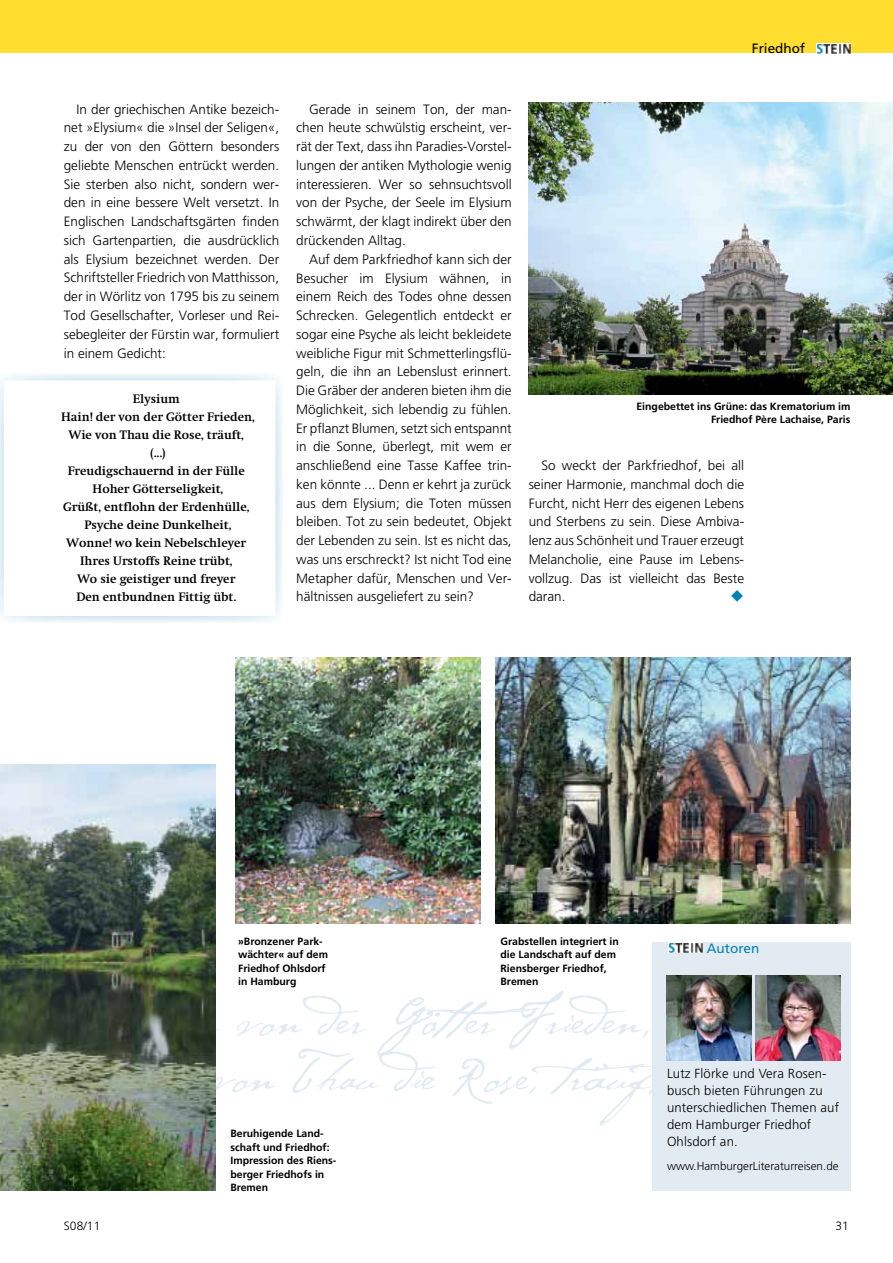
<style>
.page{position:relative;width:893px;height:1263px;background:#fff}
.page>*{position:absolute;margin:0;border:0;box-sizing:border-box;transform-origin:0 0}
.t1{font:54px/56.2px "P22 Cezanne";color:#e3ebf2}
.t2{font:300 13.5px/18.8px "Frutiger";color:#000;text-align:justify}
.t3{font:13.5px "Frutiger";color:#000}
.t4{font:13.5px "Frutiger";color:#0082b0}
.t5{font:300 13.2px/17.1px "Frutiger";letter-spacing:.01em;color:#000}
.t6{font:700 12.75px/18px "Swift EF";color:#000;text-align:center}
.t7{font:300 12px "Frutiger";letter-spacing:.01em;color:#000}
.t8{font:300 11.7px "Frutiger";color:#000}
.t9{font:700 10.5px/13.5px "Frutiger";color:#000}
</style>
<div class="page">
<div style="left:0;top:0;width:893px;height:53px;background:#ffde2f"></div>
<img style="left:816px;top:43px;width:34px;height:11px">
<svg style="left:0;top:374px;width:282px;height:249px"></svg>
<div style="left:652px;top:943px;width:198px;height:248px;background:#e3ebf2"></div>
<img style="left:668px;top:943px;width:34px;height:10px">
<img style="left:756px;top:975px;width:85px;height:85px">
<img style="left:666px;top:975px;width:86px;height:85px">
<img style="left:496px;top:658px;width:354px;height:265px">
<img style="left:529px;top:102px;width:364px;height:293px">
<img style="left:0;top:764px;width:215px;height:427px">
<img style="left:235px;top:657px;width:245px;height:266px">
<p class="t3" style="left:752px;top:40px;width:55px">Friedhof</p>
<p class="t2" style="left:64px;top:100px;width:217px;text-indent:13px">In der griechischen Antike bezeich&shy;net »Elysium« die »Insel der Seligen«, zu der von den Göttern besonders geliebte Menschen entrückt werden.<br>Sie sterben also nicht, sondern wer&shy;den in eine bessere Welt versetzt. In Englischen Landschaftsgärten finden sich Gartenpartien, die ausdrücklich als Elysium bezeichnet werden. Der Schriftsteller Friedrich von Matthisson, der in Wörlitz von 1795 bis zu seinem Tod Gesellschafter, Vorleser und Rei&shy;sebegleiter der Fürstin war, formuliert in einem Gedicht:</p>
<p class="t2" style="left:296px;top:100px;width:217px;text-indent:13px">Gerade in seinem Ton, der man&shy;chen heute schwülstig erscheint, ver&shy;rät der Text, dass ihn Paradies-Vorstel&shy;lungen der antiken Mythologie wenig interessieren. Wer so sehnsuchtsvoll von der Psyche, der Seele im Elysium schwärmt, der klagt indirekt über den drückenden Alltag.</p>
<p class="t2" style="left:296px;top:250px;width:217px;text-indent:13px">Auf dem Parkfriedhof kann sich der Besucher im Elysium wähnen, in einem Reich des Todes ohne dessen Schrecken. Gelegentlich entdeckt er sogar eine Psyche als leicht bekleidete weibliche Figur mit Schmetterlingsflü&shy;geln, die ihn an Lebenslust erinnert.<br>Die Gräber der anderen bieten ihm die Möglichkeit, sich lebendig zu fühlen.<br>Er pflanzt Blumen, setzt sich entspannt in die Sonne, überlegt, mit wem er anschließend eine Tasse Kaffee trin&shy;ken könnte ... Denn er kehrt ja zurück aus dem Elysium; die Toten müssen bleiben. Tot zu sein bedeutet, Objekt der Lebenden zu sein. Ist es nicht das, was uns erschreckt? Ist nicht Tod eine Metapher dafür, Menschen und Ver&shy;hältnissen ausgeliefert zu sein?</p>
<p class="t6" style="left:61px;top:390px;width:195px">Elysium<br>Hain! der von der Götter Frieden,<br>Wie von Thau die Rose, träuft,<br>(...)<br>Freudigschauernd in der Fülle<br>Hoher Götterseligkeit,<br>Grüßt, entflohn der Erdenhülle,<br>Psyche deine Dunkelheit,<br>Wonne! wo kein Nebelschleyer<br>Ihres Urstoffs Reine trübt,<br>Wo sie geistiger und freyer<br>Den entbundnen Fittig übt.</p>
<p class="t9" style="left:636px;top:399px;width:216px;text-align:right">Eingebettet ins Grüne: das Krematorium im<br>Friedhof Père Lachaise, Paris</p>
<p class="t2" style="left:529px;top:456px;width:217px;text-indent:13px">So weckt der Parkfriedhof, bei all seiner Harmonie, manchmal doch die Furcht, nicht Herr des eigenen Lebens und Sterbens zu sein. Diese Ambiva&shy;lenz aus Schönheit und Trauer erzeugt Melancholie, eine Pause im Lebens&shy;vollzug. Das ist vielleicht das Beste daran.</p>
<p class="t9" style="left:500px;top:934px;width:120px">Grabstellen integriert in die Landschaft auf dem<br>Riensberger Friedhof,<br>Bremen</p>
<p class="t9" style="left:238px;top:934px;width:91px">»Bronzener Park&shy;wächter« auf dem<br>Friedhof Ohlsdorf in Hamburg</p>
<p class="t4" style="left:707px;top:940px;width:54px">Autoren</p>
<h1 class="t1" style="left:121px;top:986px;width:646px;text-indent:-65px">Hain! der von der Götter Frieden,<br>Wie von Thau die Rose, träuft,</h1>
<p class="t5" style="left:667px;top:1065px;width:174px">Lutz Flörke und Vera Rosen&shy;busch bieten Führungen zu unterschiedlichen Themen auf dem Hamburger Friedhof<br>Ohlsdorf an.</p>
<p class="t8" style="left:667px;top:1160px;width:173px">www.HamburgerLiteraturreisen.de</p>
<p class="t9" style="left:230px;top:1126px;width:107px">Beruhigende Land&shy;schaft und Friedhof:<br>Impression des Riens&shy;berger Friedhofs in<br>Bremen</p>
<p class="t7" style="left:64px;top:1219px;width:38px">S08/11</p>
<p class="t7" style="left:835px;top:1219px;width:15px">31</p>
</div>
